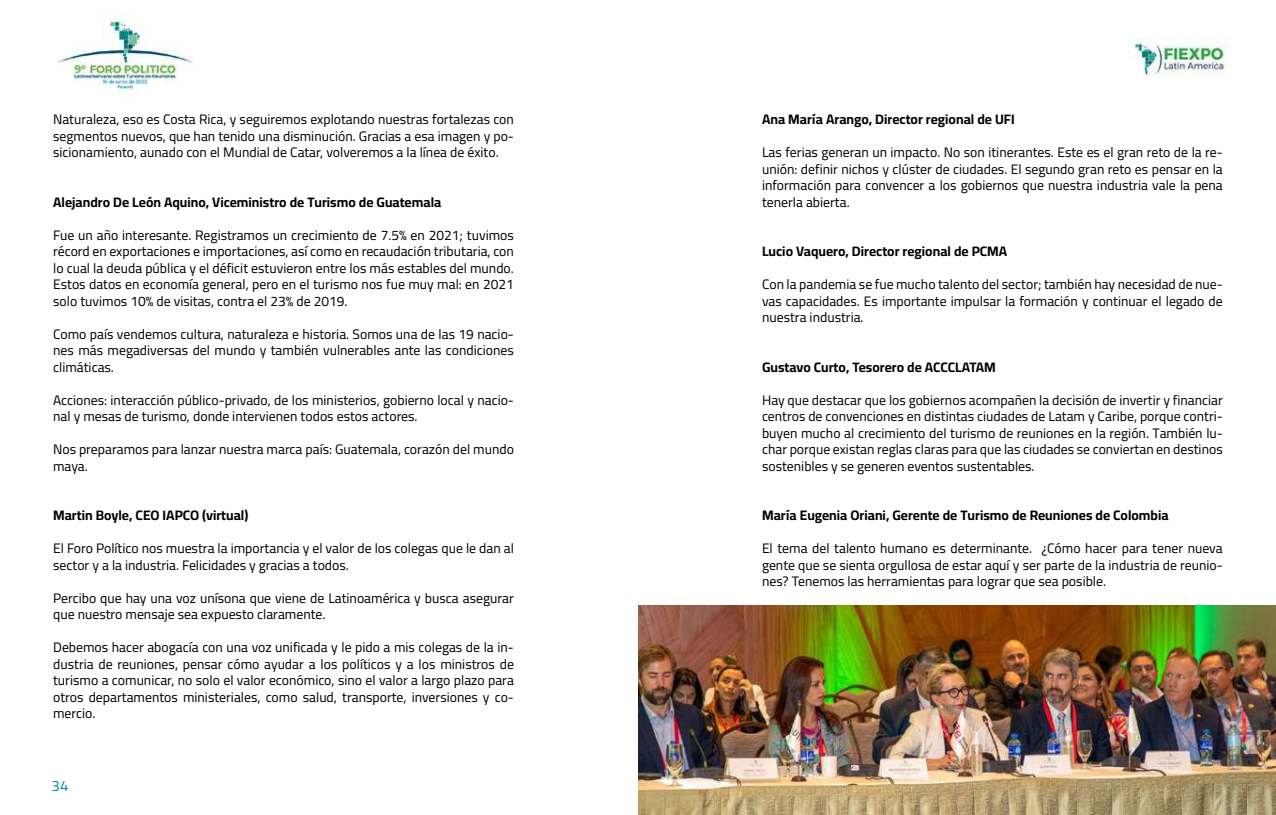
<style>
.page{position:relative;width:1276px;height:815px;background:#fff}
.page>*{position:absolute;margin:0;border:0;box-sizing:border-box;transform-origin:0 0}
.t1{font:15px "Cairo";color:#008dab}
.t2{font:13.75px/16.5px "Cairo";color:#000;text-align:justify}
.t3{font:700 13.75px "Cairo";color:#000}
</style>
<div class="page">
<img style="left:1128px;top:39px;width:98px;height:37px">
<img style="left:57px;top:19px;width:136px;height:74px">
<img style="left:638px;top:606px;width:638px;height:209px">
<p class="t2" style="left:53px;top:111px;width:462px">Naturaleza, eso es Costa Rica, y seguiremos explotando nuestras fortalezas con segmentos nuevos, que han tenido una disminución. Gracias a esa imagen y po&shy;sicionamiento, aunado con el Mundial de Catar, volveremos a la línea de éxito.</p>
<p class="t3" style="left:53px;top:192px;width:390px">Alejandro De León Aquino, Viceministro de Turismo de Guatemala</p>
<p class="t2" style="left:53px;top:227px;width:462px">Fue un año interesante. Registramos un crecimiento de 7.5% en 2021; tuvimos récord en exportaciones e importaciones, así como en recaudación tributaria, con lo cual la deuda pública y el déficit estuvieron entre los más estables del mundo.<br>Estos datos en economía general, pero en el turismo nos fue muy mal: en 2021 solo tuvimos 10% de visitas, contra el 23% de 2019.</p>
<p class="t2" style="left:53px;top:326px;width:462px">Como país vendemos cultura, naturaleza e historia. Somos una de las 19 nacio&shy;nes más megadiversas del mundo y también vulnerables ante las condiciones climáticas.</p>
<p class="t2" style="left:53px;top:392px;width:462px">Acciones: interacción público-privado, de los ministerios, gobierno local y nacio&shy;nal y mesas de turismo, donde intervienen todos estos actores.</p>
<p class="t2" style="left:53px;top:441px;width:462px">Nos preparamos para lanzar nuestra marca país: Guatemala, corazón del mundo maya.</p>
<p class="t3" style="left:53px;top:505px;width:197px">Martin Boyle, CEO IAPCO (virtual)</p>
<p class="t2" style="left:53px;top:540px;width:462px">El Foro Político nos muestra la importancia y el valor de los colegas que le dan al sector y a la industria. Felicidades y gracias a todos.</p>
<p class="t2" style="left:53px;top:590px;width:462px">Percibo que hay una voz unísona que viene de Latinoamérica y busca asegurar que nuestro mensaje sea expuesto claramente.</p>
<p class="t2" style="left:53px;top:639px;width:462px">Debemos hacer abogacía con una voz unificada y le pido a mis colegas de la in&shy;dustria de reuniones, pensar cómo ayudar a los políticos y a los ministros de turismo a comunicar, no solo el valor económico, sino el valor a largo plazo para otros departamentos ministeriales, como salud, transporte, inversiones y co&shy;mercio.</p>
<p class="t1" style="left:52px;top:775px;width:18px">34</p>
<p class="t3" style="left:762px;top:109px;width:254px">Ana María Arango, Director regional de UFI</p>
<p class="t2" style="left:762px;top:144px;width:462px">Las ferias generan un impacto. No son itinerantes. Este es el gran reto de la re&shy;unión: definir nichos y clúster de ciudades. El segundo gran reto es pensar en la información para convencer a los gobiernos que nuestra industria vale la pena tenerla abierta.</p>
<p class="t3" style="left:762px;top:241px;width:247px">Lucio Vaquero, Director regional de PCMA</p>
<p class="t2" style="left:762px;top:276px;width:462px">Con la pandemia se fue mucho talento del sector; también hay necesidad de nue&shy;vas capacidades. Es importante impulsar la formación y continuar el legado de nuestra industria.</p>
<p class="t3" style="left:762px;top:357px;width:235px">Gustavo Curto, Tesorero de ACCCLATAM</p>
<p class="t2" style="left:762px;top:392px;width:462px">Hay que destacar que los gobiernos acompañen la decisión de invertir y financiar centros de convenciones en distintas ciudades de Latam y Caribe, porque contri&shy;buyen mucho al crecimiento del turismo de reuniones en la región. También lu&shy;char porque existan reglas claras para que las ciudades se conviertan en destinos sostenibles y se generen eventos sustentables.</p>
<p class="t3" style="left:762px;top:505px;width:408px">María Eugenia Oriani, Gerente de Turismo de Reuniones de Colombia</p>
<p class="t2" style="left:762px;top:540px;width:462px">El tema del talento humano es determinante. ¿Cómo hacer para tener nueva gente que se sienta orgullosa de estar aquí y ser parte de la industria de reunio&shy;nes? Tenemos las herramientas para lograr que sea posible.</p>
</div>
